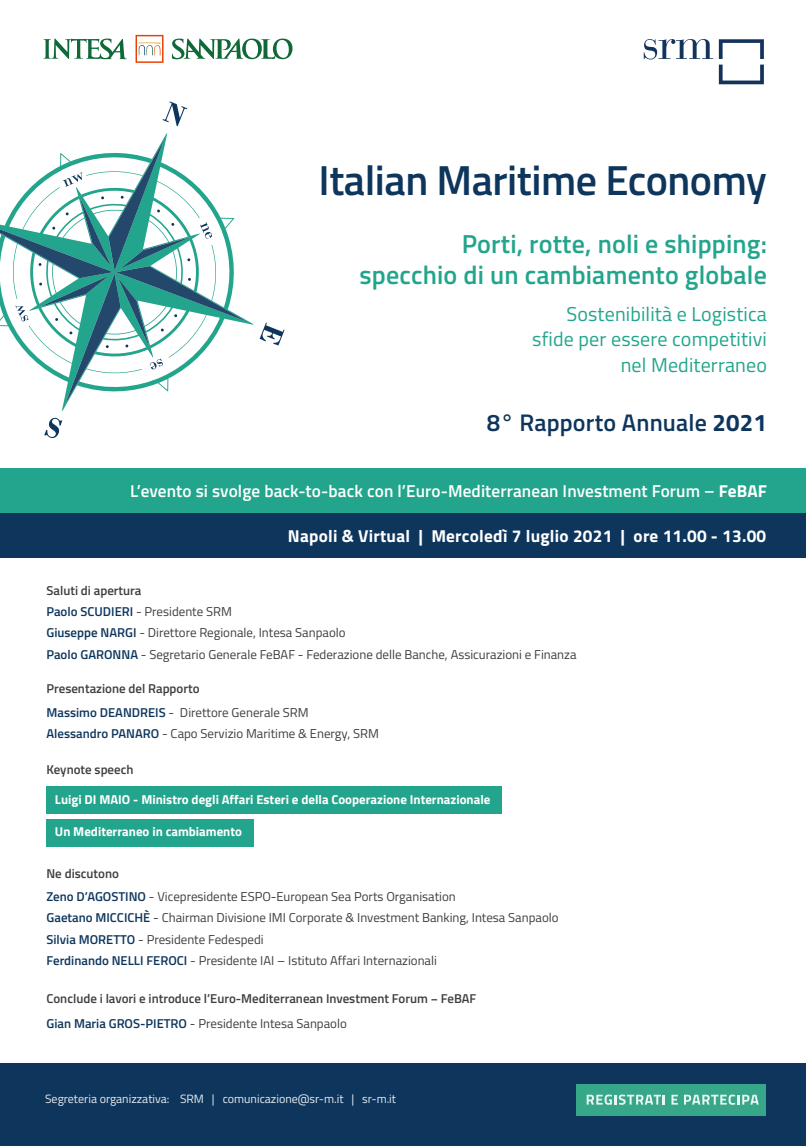
<style>
.page{position:relative;width:806px;height:1146px;background:#fff}
.page>*{position:absolute;margin:0;border:0;box-sizing:border-box;transform-origin:0 0}
.t1{font:600 42px "Titillium Web";letter-spacing:-.01em;color:#0e365d}
.t2{font:600 26px/31.2px "Titillium Web";letter-spacing:.005em;color:#22a58c;text-align:right}
.t3{font:600 24px "Titillium Web";letter-spacing:.005em;color:#0e365d}
.t4{font:20px/25.6px "Titillium Web";letter-spacing:.005em;color:#22a58c;text-align:right}
.t5{font:600 17.2px "Titillium Web";letter-spacing:.005em;color:#fff}
.t6{font:700 17.2px "Titillium Web";letter-spacing:.015em;color:#fff}
.t7{font:12.84px/21.3px "Titillium Web";color:#3e3e3f}
.t8{font:600 12.84px/23.3px "Titillium Web";color:#3e3e3f}
.t9{font:700 12.84px "Titillium Web";color:#fff}
.t10{font:12px "Titillium Web";color:rgb(255 255 255/.9)}
.s1{font-weight:700}
.s2{font-weight:600}
.s3{font-weight:600;color:#0e365d}
.s4{color:#0e365d}
.s5{font-weight:400}
</style>
<div class="page">
<div style="left:46px;top:785px;width:455px;height:28px;background:#22a58c"></div>
<div style="left:46px;top:818px;width:207px;height:28px;background:#22a58c"></div>
<div style="left:0;top:468px;width:805px;height:45px;background:#22a58c"></div>
<div style="left:0;top:513px;width:805px;height:45px;background:#0e365d"></div>
<div style="left:0;top:1062px;width:805px;height:83px;background:#0e365d"></div>
<svg style="left:259px;top:322px;width:25px;height:23px"></svg>
<svg style="left:44px;top:417px;width:18px;height:21px"></svg>
<svg style="left:162px;top:101px;width:25px;height:25px"></svg>
<svg style="left:0;top:139px;width:247px;height:266px"></svg>
<svg style="left:643px;top:39px;width:120px;height:45px"></svg>
<svg style="left:172px;top:38px;width:120px;height:21px"></svg>
<svg style="left:43px;top:38px;width:84px;height:21px"></svg>
<svg style="left:135px;top:35px;width:28px;height:28px"></svg>
<div style="left:576px;top:1083px;width:189px;height:32px;background:#36a789"></div>
<svg style="left:586px;top:1094px;width:78px;height:10px"></svg>
<svg style="left:671px;top:1094px;width:6px;height:10px"></svg>
<svg style="left:684px;top:1094px;width:74px;height:10px"></svg>
<h1 class="t1" style="left:318px;top:148px;width:449px">Italian Maritime Economy</h1>
<h2 class="t2" style="left:359px;top:226px;width:409px">Porti, rotte, noli e shipping: specchio di un cambiamento globale</h2>
<h3 class="t4" style="left:532px;top:300px;width:236px">Sostenibilità e Logistica sfide per essere competitivi nel Mediterraneo</h3>
<h3 class="t3" style="left:486px;top:405px;width:281px">8° Rapporto Annuale <span class="s1">2021</span></h3>
<h3 class="t5" style="left:130px;top:478px;width:638px">L’evento si svolge back-to-back con l’Euro-Mediterranean Investment Forum – <span class="s1">FeBAF</span></h3>
<h3 class="t6" style="left:288px;top:523px;width:479px">Napoli &amp; Virtual | Mercoledì 7 luglio 2021 | ore 11.00 - 13.00</h3>
<p class="t7" style="left:46px;top:578px;width:531px"><span class="s2">Saluti di apertura<br></span><span class="s3">Paolo SCUDIERI</span> - Presidente SRM<br><span class="s3">Giuseppe NARGI</span> - Direttore Regionale, Intesa Sanpaolo<br><span class="s3">Paolo GARONNA</span> - Segretario Generale FeBAF - Federazione delle Banche, Assicurazioni e Finanza</p>
<p class="t8" style="left:46px;top:676px;width:263px">Presentazione del Rapporto<br><span class="s4">Massimo DEANDREIS</span> <span class="s5">- Direttore Generale SRM</span></p>
<p class="t7" style="left:46px;top:722px;width:334px"><span class="s3">Alessandro PANARO</span> - Capo Servizio Maritime &amp; Energy, SRM</p>
<p class="t8" style="left:46px;top:757px;width:88px">Keynote speech</p>
<p class="t9" style="left:55px;top:789px;width:437px">Luigi DI MAIO - Ministro degli Affari Esteri e della Cooperazione Internazionale</p>
<p class="t9" style="left:55px;top:822px;width:188px">Un Mediterraneo in cambiamento</p>
<p class="t7" style="left:46px;top:860px;width:410px;line-height:23.3px"><span class="s2">Ne discutono<br></span><span class="s3">Zeno D’AGOSTINO</span> - Vicepresidente ESPO-European Sea Ports Organisation</p>
<p class="t7" style="left:46px;top:906px;width:513px"><span class="s3">Gaetano MICCICHÈ</span> - Chairman Divisione IMI Corporate &amp; Investment Banking, Intesa Sanpaolo<br><span class="s3">Silvia MORETTO</span> - Presidente Fedespedi<br><span class="s3">Ferdinando NELLI FEROCI</span> - Presidente IAI – Istituto Affari Internazionali</p>
<p class="t8" style="left:46px;top:984px;width:431px;line-height:25.4px">Conclude i lavori e introduce l’Euro-Mediterranean Investment Forum − FeBAF<br><span class="s4">Gian Maria GROS-PIETRO</span> <span class="s5">- Presidente Intesa Sanpaolo</span></p>
<p class="t10" style="left:45px;top:1089px;width:352px">Segreteria organizzativa: SRM | comunicazione@sr-m.it | sr-m.it</p>
</div>
